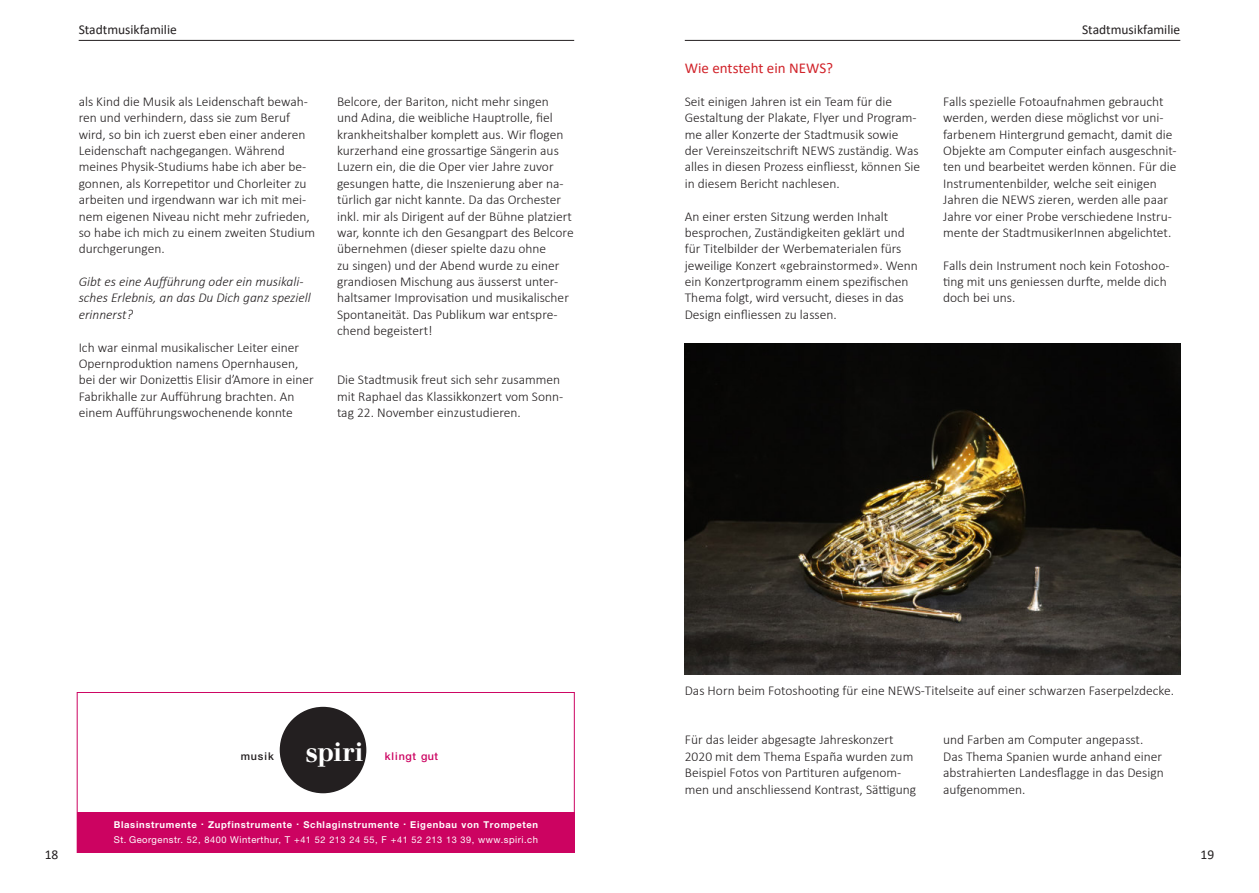
<style>
.page{position:relative;width:1259px;height:893px;background:#fff}
.page>*{position:absolute;margin:0;border:0;box-sizing:border-box;transform-origin:0 0}
.t1{font:700 25.8px "Walbaum";color:#fff}
.t2{font:15px "Calibri";color:#d1232a}
.t3{font:300 13.5px/16.4px "Calibri";color:#231f20}
.t4{font:italic 300 13.5px/16.4px "Calibri";color:#231f20}
.t5{font:13.5px "Calibri";color:#231f20}
.t6{font:500 10.8px "Helvetica Neue";letter-spacing:.06em;color:#cc0361}
.t7{font:500 10.8px "Helvetica Neue";letter-spacing:.085em;color:#231f20}
.t8{font:9.45px "Helvetica Neue";letter-spacing:.055em;color:#fff}
.t9{font:700 9.45px "Helvetica Neue";letter-spacing:.07em;color:#fff}
.s1{font-size:27.6px}
.s2{font-size:9.15px}
</style>
<div class="page">
<hr style="left:685px;top:40px;width:495px;height:1px;background:#231f20">
<hr style="left:79px;top:40px;width:495px;height:1px;background:#231f20">
<div style="left:77px;top:692px;width:497px;height:161px;border:1px solid #cc0361"></div>
<div style="left:77px;top:812px;width:497px;height:40px;background:#cc0361"></div>
<div style="left:280px;top:707px;width:86px;height:86px;background:#231f20;border-radius:50%"></div>
<img style="left:685px;top:343px;width:495px;height:332px">
<p class="t5" style="left:79px;top:21px;width:100px">Stadtmusikfamilie</p>
<p class="t3" style="left:79px;top:93px;width:238px">als Kind die Musik als Leidenschaft bewah&shy;ren und verhindern, dass sie zum Beruf wird, so bin ich zuerst eben einer anderen Leidenschaft nachgegangen. Während meines Physik-Studiums habe ich aber be&shy;gonnen, als Korrepetitor und Chorleiter zu arbeiten und irgendwann war ich mit mei&shy;nem eigenen Niveau nicht mehr zufrieden, so habe ich mich zu einem zweiten Studium durchgerungen.</p>
<p class="t4" style="left:79px;top:273px;width:234px">Gibt es eine Aufführung oder ein musikali&shy;sches Erlebnis, an das Du Dich ganz speziell erinnerst?</p>
<p class="t3" style="left:79px;top:339px;width:237px">Ich war einmal musikalischer Leiter einer Opernproduktion namens Opernhausen, bei der wir Donizettis Elisir d’Amore in einer Fabrikhalle zur Aufführung brachten. An einem Aufführungswochenende konnte</p>
<p class="t3" style="left:337px;top:93px;width:238px">Belcore, der Bariton, nicht mehr singen<br>und Adina, die weibliche Hauptrolle, fiel krankheitshalber komplett aus. Wir flogen kurzerhand eine grossartige Sängerin aus Luzern ein, die die Oper vier Jahre zuvor gesungen hatte, die Inszenierung aber na&shy;türlich gar nicht kannte. Da das Orchester inkl. mir als Dirigent auf der Bühne platziert war, konnte ich den Gesangpart des Belcore übernehmen (dieser spielte dazu ohne<br>zu singen) und der Abend wurde zu einer grandiosen Mischung aus äusserst unter&shy;haltsamer Improvisation und musikalischer Spontaneität. Das Publikum war entspre&shy;chend begeistert!</p>
<p class="t3" style="left:337px;top:371px;width:228px">Die Stadtmusik freut sich sehr zusammen mit Raphael das Klassikkonzert vom Sonn&shy;tag 22. November einzustudieren.</p>
<p class="t7" style="left:241px;top:752px;width:34px">musik</p>
<h1 class="t1" style="left:305px;top:742px;width:59px"><span class="s1">s</span>piri</h1>
<p class="t6" style="left:385px;top:752px;width:55px">klingt gut</p>
<p class="t9" style="left:114px;top:821px;width:426px">Blasinstrumente . Zupfinstrumente . Schlaginstrumente . Eigenbau von Trompeten</p>
<p class="t8" style="left:114px;top:836px;width:426px">St. Georgenstr. <span class="s2">52</span>, <span class="s2">8400</span> Winterthur, T +<span class="s2">41 52 213 24 55</span>, F +<span class="s2">41 52 213 13 39</span>, www.spiri.ch</p>
<p class="t2" style="left:685px;top:59px;width:150px">Wie entsteht ein NEWS?</p>
<p class="t3" style="left:685px;top:93px;width:237px">Seit einigen Jahren ist ein Team für die Gestaltung der Plakate, Flyer und Program&shy;me aller Konzerte der Stadtmusik sowie der Vereinszeitschrift NEWS zuständig. Was alles in diesen Prozess einfliesst, können Sie in diesem Bericht nachlesen.</p>
<p class="t3" style="left:685px;top:208px;width:234px">An einer ersten Sitzung werden Inhalt besprochen, Zuständigkeiten geklärt und für Titelbilder der Werbematerialen fürs jeweilige Konzert «gebrainstormed». Wenn ein Konzertprogramm einem spezifischen Thema folgt, wird versucht, dieses in das Design einfliessen zu lassen.</p>
<p class="t5" style="left:1082px;top:21px;width:100px">Stadtmusikfamilie</p>
<p class="t3" style="left:943px;top:93px;width:235px">Falls spezielle Fotoaufnahmen gebraucht werden, werden diese möglichst vor uni&shy;farbenem Hintergrund gemacht, damit die Objekte am Computer einfach ausgeschnit&shy;ten und bearbeitet werden können. Für die Instrumentenbilder, welche seit einigen Jahren die NEWS zieren, werden alle paar Jahre vor einer Probe verschiedene Instru&shy;mente der StadtmusikerInnen abgelichtet.</p>
<p class="t3" style="left:943px;top:257px;width:228px">Falls dein Instrument noch kein Fotoshoo&shy;ting mit uns geniessen durfte, melde dich doch bei uns.</p>
<p class="t3" style="left:685px;top:682px;width:491px">Das Horn beim Fotoshooting für eine NEWS-Titelseite auf einer schwarzen Faserpelzdecke.</p>
<p class="t3" style="left:685px;top:731px;width:233px">Für das leider abgesagte Jahreskonzert 2020 mit dem Thema España wurden zum Beispiel Fotos von Partituren aufgenom&shy;men und anschliessend Kontrast, Sättigung</p>
<p class="t3" style="left:943px;top:731px;width:222px">und Farben am Computer angepasst.<br>Das Thema Spanien wurde anhand einer abstrahierten Landesflagge in das Design aufgenommen.</p>
<p class="t5" style="left:45px;top:846px;width:15px">18</p>
<p class="t5" style="left:1200px;top:846px;width:15px">19</p>
</div>
